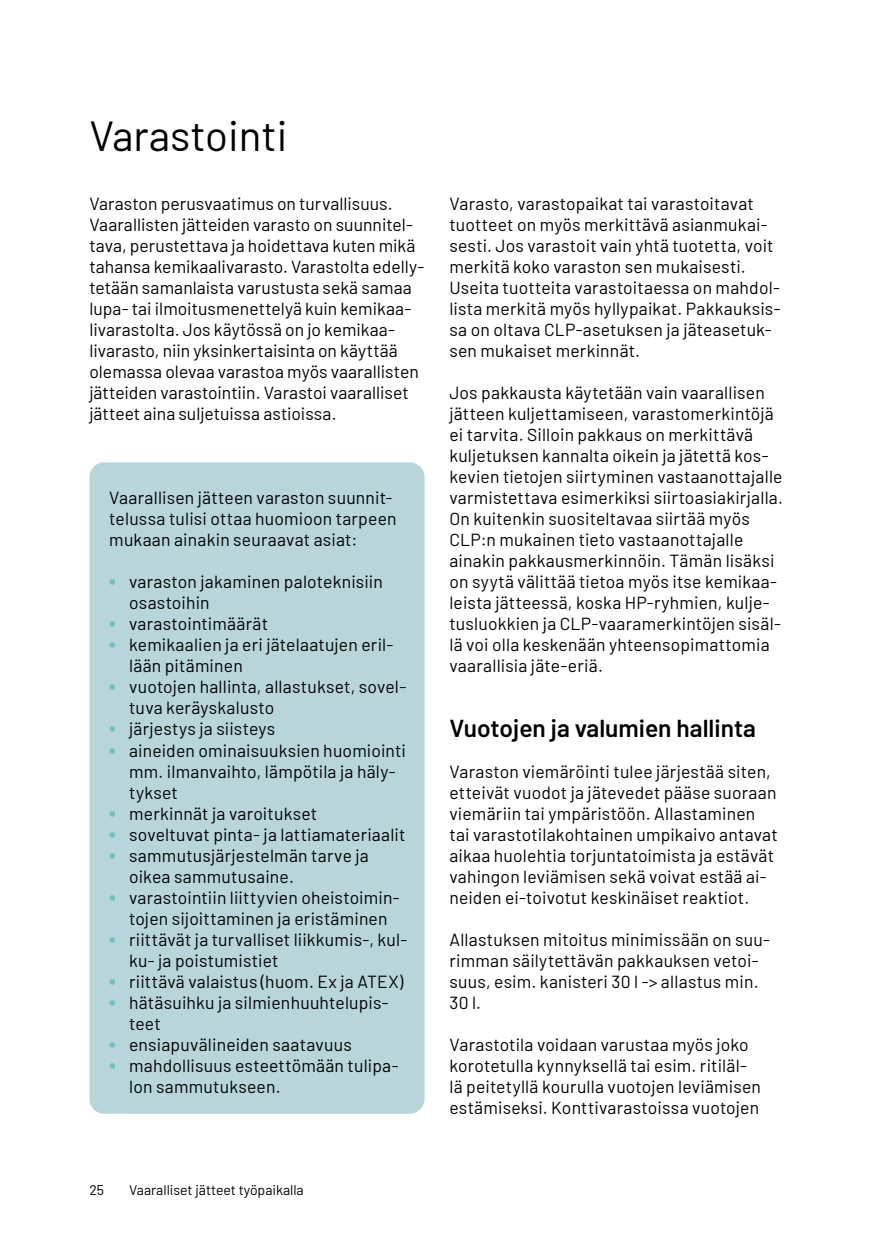
<style>
.page{position:relative;width:874px;height:1241px;background:#fff}
.page>*{position:absolute;margin:0;border:0;box-sizing:border-box;transform-origin:0 0}
.H2_Barlow_Reg_24{font:42px "Barlow";color:#000}
.H3_Barlow_Semibold_14{font:600 24.5px "Barlow";color:#000}
.LEIPIS_Barlow_Reg_10{font:17.5px/21px "Barlow";letter-spacing:.01em;color:#000}
.LEIPIS_lista_sininen_Barlow_Reg_10{font:17.5px/21px "Barlow";letter-spacing:.01em;color:#000}
.t1{font:14px "Barlow";color:#000}
.s1{font-weight:700;font-size:21px;color:#6cc2bf}
</style>
<div class="page">
<div style="left:89px;top:462px;width:335px;height:651px;background:#b8d5da;border-radius:15px"></div>
<h2 class="H2_Barlow_Reg_24" style="left:89px;top:106px;width:199px">Varastointi</h2>
<p class="LEIPIS_Barlow_Reg_10" style="left:89px;top:192px;width:336px">Varaston perusvaatimus on turvallisuus.<br>Vaarallisten jätteiden varasto on suunnitel&shy;tava, perustettava ja hoidettava kuten mikä tahansa kemikaalivarasto. Varastolta edelly&shy;tetään samanlaista varustusta sekä samaa lupa- tai ilmoitusmenettelyä kuin kemikaa&shy;livarastolta. Jos käytössä on jo kemikaa&shy;livarasto, niin yksinkertaisinta on käyttää olemassa olevaa varastoa myös vaarallisten jätteiden varastointiin. Varastoi vaaralliset jätteet aina suljetuissa astioissa.</p>
<p class="LEIPIS_Barlow_Reg_10" style="left:109px;top:486px;width:289px">Vaarallisen jätteen varaston suunnit&shy;telussa tulisi ottaa huomioon tarpeen mukaan ainakin seuraavat asiat:</p>
<p class="LEIPIS_lista_sininen_Barlow_Reg_10" style="left:129px;top:570px;width:255px;text-indent:-20px"><span class="s1">•</span> varaston jakaminen paloteknisiin osastoihin</p>
<p class="LEIPIS_lista_sininen_Barlow_Reg_10" style="left:109px;top:612px;width:160px"><span class="s1">•</span> varastointimäärät</p>
<p class="LEIPIS_lista_sininen_Barlow_Reg_10" style="left:129px;top:633px;width:266px;text-indent:-20px"><span class="s1">•</span> kemikaalien ja eri jätelaatujen eril&shy;lään pitäminen</p>
<p class="LEIPIS_lista_sininen_Barlow_Reg_10" style="left:129px;top:675px;width:278px;text-indent:-20px"><span class="s1">•</span> vuotojen hallinta, allastukset, sovel&shy;tuva keräyskalusto</p>
<p class="LEIPIS_lista_sininen_Barlow_Reg_10" style="left:109px;top:717px;width:167px"><span class="s1">•</span> järjestys ja siisteys</p>
<p class="LEIPIS_lista_sininen_Barlow_Reg_10" style="left:129px;top:738px;width:278px;text-indent:-20px"><span class="s1">•</span> aineiden ominaisuuksien huomiointi mm. ilmanvaihto, lämpötila ja häly&shy;tykset</p>
<p class="LEIPIS_lista_sininen_Barlow_Reg_10" style="left:109px;top:801px;width:209px"><span class="s1">•</span> merkinnät ja varoitukset</p>
<p class="LEIPIS_lista_sininen_Barlow_Reg_10" style="left:109px;top:822px;width:298px"><span class="s1">•</span> soveltuvat pinta- ja lattiamateriaalit</p>
<p class="LEIPIS_lista_sininen_Barlow_Reg_10" style="left:129px;top:843px;width:241px;text-indent:-20px"><span class="s1">•</span> sammutusjärjestelmän tarve ja oikea sammutusaine.</p>
<p class="LEIPIS_lista_sininen_Barlow_Reg_10" style="left:109px;top:885px;width:292px;text-align:center"><span class="s1">•</span> varastointiin liittyvien oheistoimin&shy;tojen sijoittaminen ja eristäminen</p>
<p class="LEIPIS_lista_sininen_Barlow_Reg_10" style="left:129px;top:927px;width:279px;text-indent:-20px"><span class="s1">•</span> riittävät ja turvalliset liikkumis-, kul&shy;ku- ja poistumistiet</p>
<p class="LEIPIS_lista_sininen_Barlow_Reg_10" style="left:109px;top:969px;width:295px"><span class="s1">•</span> riittävä valaistus (huom. Ex ja ATEX)</p>
<p class="LEIPIS_lista_sininen_Barlow_Reg_10" style="left:129px;top:990px;width:261px;text-indent:-20px"><span class="s1">•</span> hätäsuihku ja silmienhuuhtelupis&shy;teet</p>
<p class="LEIPIS_lista_sininen_Barlow_Reg_10" style="left:109px;top:1032px;width:244px"><span class="s1">•</span> ensiapuvälineiden saatavuus</p>
<p class="LEIPIS_lista_sininen_Barlow_Reg_10" style="left:129px;top:1053px;width:271px;text-indent:-20px"><span class="s1">•</span> mahdollisuus esteettömään tulipa&shy;lon sammutukseen.</p>
<p class="LEIPIS_Barlow_Reg_10" style="left:449px;top:192px;width:332px">Varasto, varastopaikat tai varastoitavat tuotteet on myös merkittävä asianmukai&shy;sesti. Jos varastoit vain yhtä tuotetta, voit merkitä koko varaston sen mukaisesti.<br>Useita tuotteita varastoitaessa on mahdol&shy;lista merkitä myös hyllypaikat. Pakkauksis&shy;sa on oltava CLP-asetuksen ja jäteasetuk&shy;sen mukaiset merkinnät.</p>
<p class="LEIPIS_Barlow_Reg_10" style="left:449px;top:381px;width:335px">Jos pakkausta käytetään vain vaarallisen jätteen kuljettamiseen, varastomerkintöjä ei tarvita. Silloin pakkaus on merkittävä kuljetuksen kannalta oikein ja jätettä kos&shy;kevien tietojen siirtyminen vastaanottajalle varmistettava esimerkiksi siirtoasiakirjalla.<br>On kuitenkin suositeltavaa siirtää myös CLP:n mukainen tieto vastaanottajalle ainakin pakkausmerkinnöin. Tämän lisäksi on syytä välittää tietoa myös itse kemikaa&shy;leista jätteessä, koska HP-ryhmien, kulje&shy;tusluokkien ja CLP-vaaramerkintöjen sisäl&shy;lä voi olla keskenään yhteensopimattomia vaarallisia jäte-eriä.</p>
<h3 class="H3_Barlow_Semibold_14" style="left:449px;top:709px;width:308px">Vuotojen ja valumien hallinta</h3>
<p class="LEIPIS_Barlow_Reg_10" style="left:449px;top:759px;width:330px">Varaston viemäröinti tulee järjestää siten, etteivät vuodot ja jätevedet pääse suoraan viemäriin tai ympäristöön. Allastaminen tai varastotilakohtainen umpikaivo antavat aikaa huolehtia torjuntatoimista ja estävät vahingon leviämisen sekä voivat estää ai&shy;neiden ei-toivotut keskinäiset reaktiot.</p>
<p class="LEIPIS_Barlow_Reg_10" style="left:449px;top:927px;width:322px">Allastuksen mitoitus minimissään on suu&shy;rimman säilytettävän pakkauksen vetoi&shy;suus, esim. kanisteri 30 l -&gt; allastus min.<br>30 l.</p>
<p class="LEIPIS_Barlow_Reg_10" style="left:449px;top:1032px;width:313px">Varastotila voidaan varustaa myös joko korotetulla kynnyksellä tai esim. ritiläl&shy;lä peitetyllä kourulla vuotojen leviämisen estämiseksi. Konttivarastoissa vuotojen</p>
<p class="t1" style="left:89px;top:1179px;width:16px">25</p>
<p class="t1" style="left:129px;top:1179px;width:176px">Vaaralliset jätteet työpaikalla</p>
</div>
